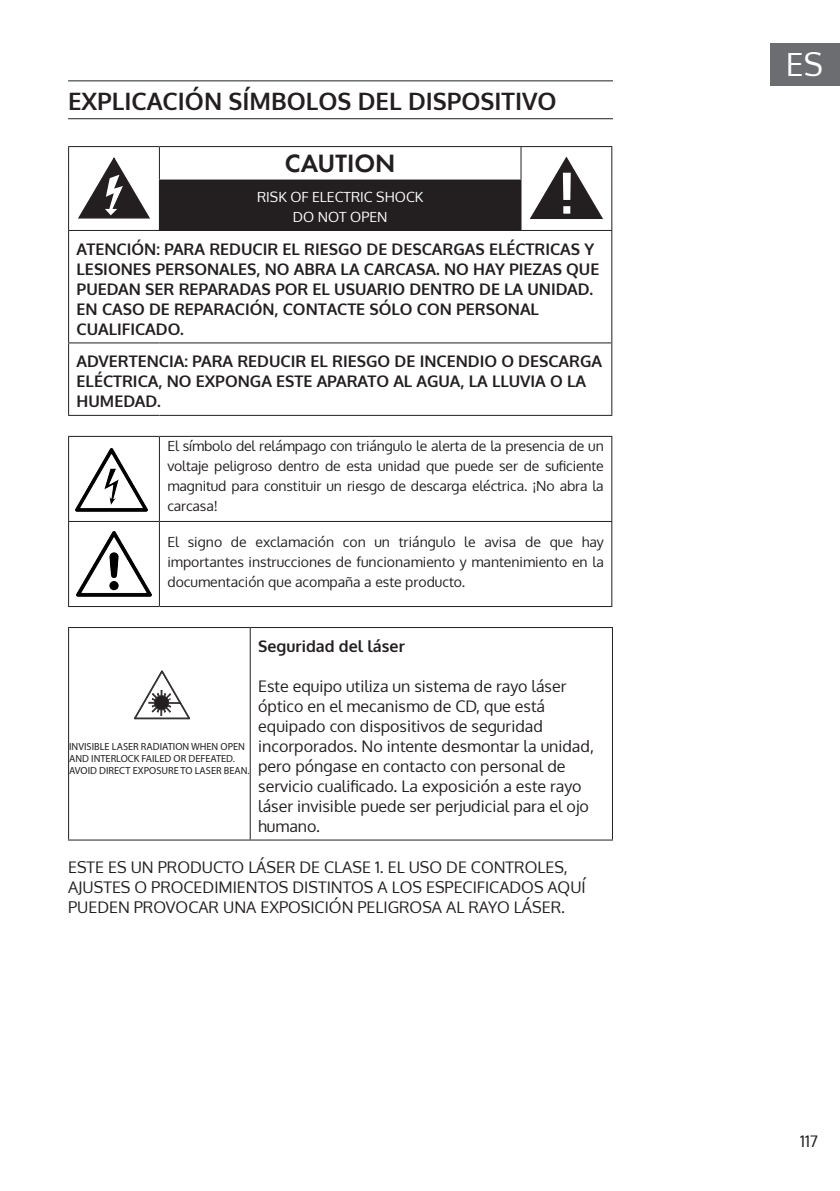
<style>
.page{position:relative;width:840px;height:1191px;background:#fff}
.page>*{position:absolute;margin:0;border:0;box-sizing:border-box;transform-origin:0 0}
.t1{font:32px "Oxygen";color:#fff}
.t2{font:600 26px "Futura PTW08";color:#231f20}
.t3{font:700 24px "Oxygen";color:#231f20}
.t4{font:16px/20px "Oxygen";color:#231f20}
.t5{font:700 16px/20px "Oxygen";color:#231f20}
.t6{font:14px/20px "Oxygen";letter-spacing:-.01em;color:#231f20;text-align:justify}
.t7{font:14px/20px "Oxygen";color:#fff;text-align:center}
.t8{font:10.4px/12.4px "Myriad Pro";color:#231f20}
</style>
<div class="page">
<div style="left:770px;top:43px;width:69px;height:42px;background:#6c6d70"></div>
<hr style="left:68px;top:80px;width:544px;height:1px;background:#231f20">
<hr style="left:68px;top:118px;width:544px;height:1px;background:#231f20">
<div style="left:159px;top:180px;width:361px;height:50px;background:#231f20"></div>
<hr style="left:68px;top:146px;width:91px;height:1px;background:#231f20">
<hr style="left:68px;top:147px;width:1px;height:33px;background:#231f20">
<hr style="left:159px;top:146px;width:361px;height:1px;background:#231f20">
<hr style="left:159px;top:147px;width:1px;height:32px;background:#231f20">
<hr style="left:520px;top:146px;width:92px;height:1px;background:#231f20">
<hr style="left:520px;top:147px;width:1px;height:32px;background:#231f20">
<hr style="left:611px;top:147px;width:1px;height:33px;background:#231f20">
<hr style="left:68px;top:180px;width:1px;height:50px;background:#231f20">
<hr style="left:159px;top:179px;width:362px;height:1px;background:#231f20">
<hr style="left:520px;top:180px;width:1px;height:50px;background:#231f20">
<hr style="left:611px;top:180px;width:1px;height:50px;background:#231f20">
<hr style="left:68px;top:230px;width:91px;height:1px;background:#231f20">
<hr style="left:68px;top:231px;width:1px;height:111px;background:#231f20">
<hr style="left:159px;top:230px;width:361px;height:1px;background:#231f20">
<hr style="left:520px;top:230px;width:92px;height:1px;background:#231f20">
<hr style="left:611px;top:231px;width:1px;height:111px;background:#231f20">
<hr style="left:68px;top:342px;width:91px;height:1px;background:#231f20">
<hr style="left:68px;top:343px;width:1px;height:72px;background:#231f20">
<hr style="left:159px;top:342px;width:361px;height:1px;background:#231f20">
<hr style="left:520px;top:342px;width:92px;height:1px;background:#231f20">
<hr style="left:611px;top:343px;width:1px;height:72px;background:#231f20">
<hr style="left:68px;top:415px;width:91px;height:1px;background:#231f20">
<hr style="left:159px;top:415px;width:361px;height:1px;background:#231f20">
<hr style="left:520px;top:415px;width:92px;height:1px;background:#231f20">
<svg style="left:78px;top:157px;width:72px;height:61px"></svg>
<svg style="left:529px;top:157px;width:73px;height:62px"></svg>
<hr style="left:68px;top:436px;width:91px;height:1px;background:#231f20">
<hr style="left:68px;top:437px;width:1px;height:84px;background:#231f20">
<hr style="left:159px;top:436px;width:453px;height:1px;background:#231f20">
<hr style="left:159px;top:437px;width:1px;height:84px;background:#231f20">
<hr style="left:611px;top:437px;width:1px;height:84px;background:#231f20">
<hr style="left:68px;top:521px;width:91px;height:1px;background:#231f20">
<hr style="left:68px;top:522px;width:1px;height:84px;background:#231f20">
<hr style="left:159px;top:521px;width:453px;height:1px;background:#231f20">
<hr style="left:159px;top:522px;width:1px;height:84px;background:#231f20">
<hr style="left:611px;top:522px;width:1px;height:84px;background:#231f20">
<hr style="left:68px;top:606px;width:91px;height:1px;background:#231f20">
<hr style="left:159px;top:606px;width:453px;height:1px;background:#231f20">
<img style="left:75px;top:448px;width:72px;height:63px">
<img style="left:77px;top:531px;width:74px;height:65px">
<hr style="left:68px;top:627px;width:182px;height:1px;background:#231f20">
<hr style="left:68px;top:628px;width:1px;height:211px;background:#231f20">
<hr style="left:250px;top:627px;width:362px;height:1px;background:#231f20">
<hr style="left:249px;top:628px;width:1px;height:211px;background:#231f20">
<hr style="left:611px;top:628px;width:1px;height:211px;background:#231f20">
<hr style="left:68px;top:839px;width:182px;height:1px;background:#231f20">
<hr style="left:250px;top:839px;width:362px;height:1px;background:#231f20">
<svg style="left:134px;top:670px;width:56px;height:49px"></svg>
<h3 class="t3" style="left:68px;top:86px;width:489px">EXPLICACIÓN SÍMBOLOS DEL DISPOSITIVO</h3>
<h2 class="t2" style="left:285px;top:147px;width:112px">CAUTION</h2>
<p class="t7" style="left:257px;top:187px;width:168px">RISK OF ELECTRIC SHOCK<br>DO NOT OPEN</p>
<p class="t5" style="left:77px;top:239px;width:524px">ATENCIÓN: PARA REDUCIR EL RIESGO DE DESCARGAS ELÉCTRICAS Y LESIONES PERSONALES, NO ABRA LA CARCASA. NO HAY PIEZAS QUE PUEDAN SER REPARADAS POR EL USUARIO DENTRO DE LA UNIDAD.<br>EN CASO DE REPARACIÓN, CONTACTE SÓLO CON PERSONAL CUALIFICADO.</p>
<p class="t5" style="left:77px;top:352px;width:526px">ADVERTENCIA: PARA REDUCIR EL RIESGO DE INCENDIO O DESCARGA<br>ELÉCTRICA, NO EXPONGA ESTE APARATO AL AGUA, LA LLUVIA O LA<br>HUMEDAD.</p>
<p class="t6" style="left:167px;top:436px;width:437px">El símbolo del relámpago con triángulo le alerta de la presencia de un voltaje peligroso dentro de esta unidad que puede ser de suficiente magnitud para constituir un riesgo de descarga eléctrica. ¡No abra la carcasa!</p>
<p class="t6" style="left:167px;top:532px;width:437px">El signo de exclamación con un triángulo le avisa de que hay importantes instrucciones de funcionamiento y mantenimiento en la documentación que acompaña a este producto.</p>
<p class="t5" style="left:258px;top:636px;width:148px">Seguridad del láser</p>
<p class="t4" style="left:258px;top:676px;width:337px">Este equipo utiliza un sistema de rayo láser óptico en el mecanismo de CD, que está equipado con dispositivos de seguridad incorporados. No intente desmontar la unidad, pero póngase en contacto con personal de servicio cualificado. La exposición a este rayo láser invisible puede ser perjudicial para el ojo humano.</p>
<p class="t4" style="left:68px;top:857px;width:519px">ESTE ES UN PRODUCTO LÁSER DE CLASE 1. EL USO DE CONTROLES,<br>AJUSTES O PROCEDIMIENTOS DISTINTOS A LOS ESPECIFICADOS AQUÍ<br>PUEDEN PROVOCAR UNA EXPOSICIÓN PELIGROSA AL RAYO LÁSER.</p>
<p class="t8" style="left:69px;top:740px;width:182px">INVISIBLE LASER RADIATION WHEN OPEN<br>AND INTERLOCK FAILED OR DEFEATED.<br>AVOID DIRECT EXPOSURE TO LASER BEAN.</p>
<h1 class="t1" style="left:785px;top:43px;width:39px">ES</h1>
<p class="t4" style="left:799px;top:1130px;width:20px">117</p>
</div>
